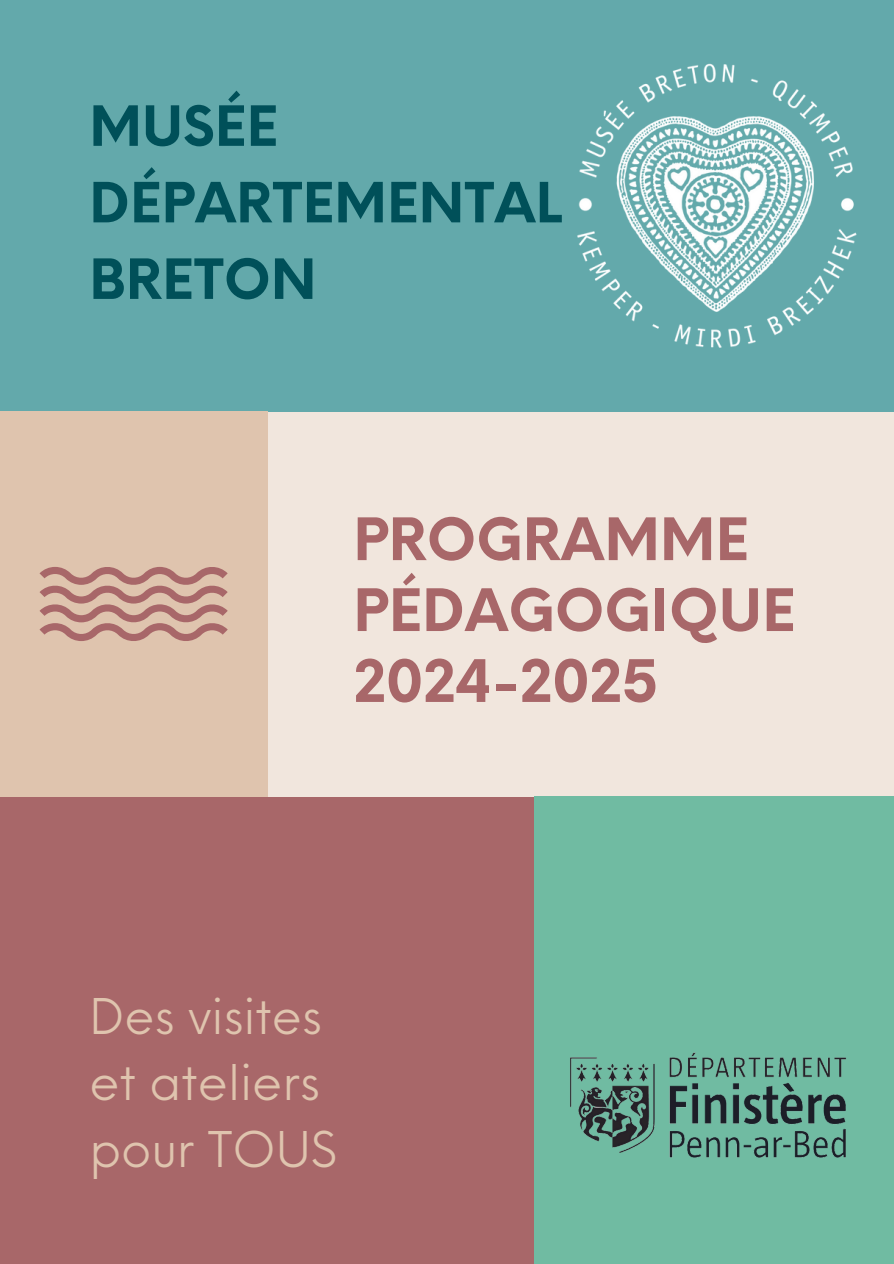
<style>
.page{position:relative;width:894px;height:1264px;background:#fff}
.page>*{position:absolute;margin:0;border:0;box-sizing:border-box;transform-origin:0 0}
.t1{font:700 57px/70.8px "Neue Einstellung";color:#a86769}
.t2{font:700 54px/76.5px "Neue Einstellung";color:#005059}
.t3{font:48px/66.3px "Neue Einstellung";color:#dfc4ae}
</style>
<div class="page">
<div style="left:0;top:0;width:893px;height:1263px;background:#f1e6dd"></div>
<div style="left:0;top:0;width:893px;height:411px;background:#63a9ab"></div>
<div style="left:0;top:796px;width:534px;height:467px;background:#a86769"></div>
<img style="left:577px;top:63px;width:280px;height:285px">
<div style="left:534px;top:796px;width:359px;height:467px;background:#70bba2"></div>
<img style="left:570px;top:1052px;width:276px;height:106px">
<div style="left:0;top:411px;width:267px;height:385px;background:#dfc4ae"></div>
<svg style="left:39px;top:567px;width:188px;height:74px"></svg>
<p class="t2" style="left:89px;top:83px;width:474px">MUSÉE<br>DÉPARTEMENTAL<br>BRETON</p>
<p class="t1" style="left:353px;top:498px;width:443px">PROGRAMME<br>PÉDAGOGIQUE</p>
<p class="t1" style="left:353px;top:640px;width:306px">2024-2025</p>
<p class="t3" style="left:89px;top:978px;width:234px">Des visites</p>
<h1 class="t3" style="left:89px;top:1044px;width:249px">et ateliers pour TOUS</h1>
</div>
